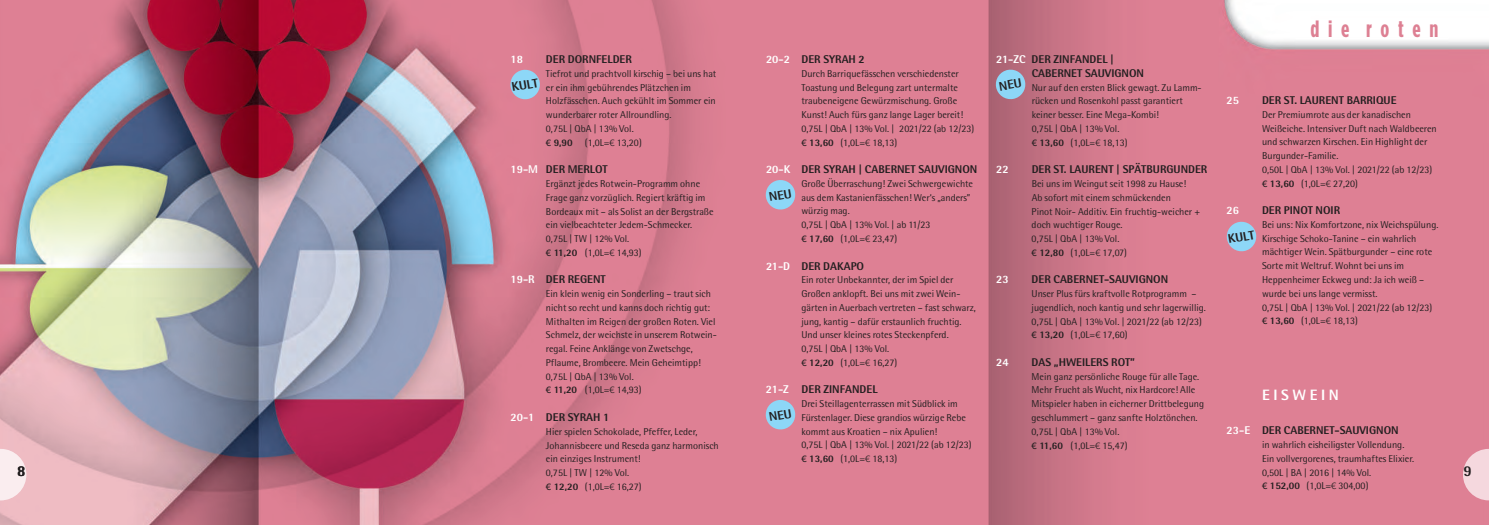
<style>
.page{position:relative;width:1489px;height:525px;background:#fff}
.page>*{position:absolute;margin:0;border:0;box-sizing:border-box;transform-origin:0 0}
.t1{font:700 23.38px "Gotham Condensed";letter-spacing:.375em;color:#dd8093}
.t2{font:800 15px "Rotis Semi Sans";color:#fff}
.t3{font:800 15px "Rotis Semi Sans";color:#231f20}
.t4{font:800 12.62px "Rotis Semi Sans";color:#231f20}
.t5{font:800 11.25px/13.8px "Rotis Semi Sans";color:#231f20}
.t6{font:800 11.25px "Rotis Semi Sans";color:#fff}
.t7{font:10px/13.8px "Rotis Semi Sans";color:#231f20}
.s1{font-family:"Goudy Sans IT Cby BT";font-weight:500}
.s2{font-weight:800}
.s3{font-family:"Goudy Sans IT Cby BT";font-weight:300}
.s4{color:#fff}
</style>
<div class="page">
<img style="left:0;top:0;width:1488px;height:524px">
<svg style="left:0;top:448px;width:26px;height:52px"></svg>
<svg style="left:1462px;top:448px;width:26px;height:52px"></svg>
<svg style="left:509px;top:69px;width:32px;height:31px"></svg>
<svg style="left:1225px;top:220px;width:32px;height:32px"></svg>
<svg style="left:764px;top:398px;width:32px;height:32px"></svg>
<svg style="left:764px;top:179px;width:32px;height:31px"></svg>
<svg style="left:994px;top:68px;width:32px;height:32px"></svg>
<h2 class="t3" style="left:17px;top:465px;width:10px">8</h2>
<p class="t6" style="left:510px;top:55px;width:14px">18</p>
<p class="t5" style="left:546px;top:53px;width:87px">DER DORNFELDER</p>
<p class="t7" style="left:546px;top:67px;width:172px">Tiefrot und prachtvoll kirschig – bei uns hat er ein ihm gebührendes Plätzchen im<br>Holzfässchen. Auch gekühlt im Sommer ein wunderbarer roter Allroundling.<br>0,75L | QbA | 13% Vol.<br><span class="s1">¤</span> <span class="s2">9,90</span> (1,0L=<span class="s3">¤</span> 13,20)</p>
<p class="t5" style="left:510px;top:163px;width:99px"><span class="s4">19-M</span> DER MERLOT</p>
<p class="t7" style="left:546px;top:177px;width:169px">Ergänzt jedes Rotwein-Programm ohne Frage ganz vorzüglich. Regiert kräftig im Bordeaux mit – als Solist an der Bergstraße ein vielbeachteter Jedem-Schmecker.<br>0,75L | TW | 12% Vol.<br><span class="s1">¤</span> <span class="s2">11,20</span> (1,0L=<span class="s3">¤</span> 14,93)</p>
<p class="t5" style="left:510px;top:273px;width:97px"><span class="s4">19-R</span> DER REGENT</p>
<p class="t7" style="left:546px;top:287px;width:172px">Ein klein wenig ein Sonderling – traut sich nicht so recht und kanns doch richtig gut:<br>Mithalten im Reigen der großen Roten. Viel Schmelz, der weichste in unserem Rotwein&shy;regal. Feine Anklänge von Zwetschge, Pflaume, Brombeere. Mein Geheimtipp!<br>0,75L | QbA | 13% Vol.<br><span class="s1">¤</span> <span class="s2">11,20</span> (1,0L=<span class="s3">¤</span> 14,93)</p>
<p class="t5" style="left:510px;top:411px;width:100px"><span class="s4">20-1</span> DER SYRAH 1</p>
<p class="t7" style="left:546px;top:425px;width:174px">Hier spielen Schoko lade, Pfeffer, Leder,<br>Johannisbeere und Rese da ganz harmonisch ein einziges Instrument!<br>0,75L | TW | 12% Vol.<br><span class="s1">¤</span> <span class="s2">12,20</span> (1,0L=<span class="s3">¤</span> 16,27)</p>
<p class="t4" style="left:511px;top:82px;width:28px;rotate:-10deg">KULT</p>
<p class="t5" style="left:766px;top:53px;width:100px"><span class="s4">20-2</span> DER SYRAH 2</p>
<p class="t7" style="left:801px;top:67px;width:174px">Durch Barriquefässchen verschiedenster Toastung und Belegung zart untermalte traubeneigene Gewürzmischung. Große Kunst! Auch fürs ganz lange Lager bereit!<br>0,75L | QbA | 13% Vol. | 2021/22 (ab 12/23) <span class="s1">¤</span> <span class="s2">13,60</span> (1,0L=<span class="s3">¤</span> 18,13)</p>
<p class="t5" style="left:766px;top:163px;width:213px"><span class="s4">20-K</span> DER SYRAH | CABERNET SAUVIGNON</p>
<p class="t7" style="left:801px;top:177px;width:173px">Große Überraschung! Zwei Schwergewichte aus dem Kastanienfässchen! Wer‘s „anders” würzig mag.<br>0,75L | QbA | 13% Vol. | ab 11/23<br><span class="s1">¤</span> <span class="s2">17,60</span> (1,0L=<span class="s3">¤</span> 23,47)</p>
<p class="t5" style="left:766px;top:260px;width:99px"><span class="s4">21-D</span> DER DAKAPO</p>
<p class="t7" style="left:801px;top:273px;width:176px">Ein roter Unbekannter, der im Spiel der Großen anklopft. Bei uns mit zwei Wein&shy;gärten in Auerbach vertreten – fast schwarz, jung, kantig – dafür erstaunlich fruchtig.<br>Und unser kleines rotes Steckenpferd.<br>0,75L | QbA | 13% Vol.<br><span class="s1">¤</span> <span class="s2">12,20</span> (1,0L=<span class="s3">¤</span> 16,27)</p>
<p class="t5" style="left:766px;top:383px;width:113px"><span class="s4">21-Z</span> DER ZINFANDEL</p>
<p class="t7" style="left:801px;top:397px;width:172px">Drei Steillagenterrassen mit Südblick im Fürstenlager. Diese grandios würzige Rebe kommt aus Kroatien – nix Apulien!<br>0,75L | QbA | 13% Vol. | 2021/22 (ab 12/23) <span class="s1">¤</span> <span class="s2">13,60</span> (1,0L=<span class="s3">¤</span> 18,13)</p>
<p class="t5" style="left:1031px;top:53px;width:114px;text-indent:-35px"><span class="s4">21-ZC</span> DER ZINFANDEL |<br>CABERNET SAUVIGNON</p>
<p class="t7" style="left:1031px;top:81px;width:171px">Nur auf den ersten Blick gewagt. Zu Lamm&shy;rücken und Rosenkohl passt garantiert keiner besser. Eine Mega-Kombi!<br>0,75L | QbA | 13% Vol.<br><span class="s1">¤</span> <span class="s2">13,60</span> (1,0L=<span class="s3">¤</span> 18,13)</p>
<p class="t6" style="left:996px;top:165px;width:14px">22</p>
<p class="t5" style="left:1031px;top:163px;width:177px">DER ST. LAURENT | SPÄTBURGUNDER</p>
<p class="t7" style="left:1031px;top:177px;width:170px">Bei uns im Weingut seit 1998 zu Hause!<br>Ab sofort mit einem schmückenden<br>Pinot Noir- Additiv. Ein fruchtig-weicher + doch wuchtiger Rouge.<br>0,75L | QbA | 13% Vol.<br><span class="s1">¤</span> <span class="s2">12,80</span> (1,0L=<span class="s3">¤</span> 17,07)</p>
<p class="t6" style="left:996px;top:275px;width:14px">23</p>
<p class="t5" style="left:1031px;top:273px;width:138px">DER CABERNET-SAUVIGNON</p>
<p class="t7" style="left:1031px;top:287px;width:176px">Unser Plus fürs kraftvolle Rotprogramm – jugendlich, noch kantig und sehr lagerwillig.<br>0,75L | QbA | 13% Vol. | 2021/22 (ab 12/23) <span class="s1">¤</span> <span class="s2">13,20</span> (1,0L=<span class="s3">¤</span> 17,60)</p>
<p class="t6" style="left:996px;top:357px;width:14px">24</p>
<p class="t5" style="left:1031px;top:356px;width:105px">DAS „HWEILERS ROT”</p>
<p class="t7" style="left:1031px;top:370px;width:174px">Mein ganz persönliche Rouge für alle Tage.<br>Mehr Frucht als Wucht, nix Hardcore! Alle Mitspieler haben in eicherner Drittbelegung geschlummert – ganz sanfte Holztönchen.<br>0,75L | QbA | 13% Vol.<br><span class="s1">¤</span> <span class="s2">11,60</span> (1,0L=<span class="s3">¤</span> 15,47)</p>
<h1 class="t1" style="left:1310px;top:18px;width:129px">die roten</h1>
<p class="t6" style="left:1226px;top:96px;width:14px">25</p>
<p class="t5" style="left:1261px;top:94px;width:136px">DER ST. LAURENT BARRIQUE</p>
<p class="t7" style="left:1261px;top:108px;width:176px">Der Premiumrote aus der kanadischen Weißeiche. Intensiver Duft nach Waldbeeren und schwarzen Kirschen. Ein Highlight der Burgunder-Familie.<br>0,50L | QbA | 13% Vol. | 2021/22 (ab 12/23) <span class="s1">¤</span> <span class="s2">13,60</span> (1,0L=<span class="s3">¤</span> 27,20)</p>
<p class="t6" style="left:1226px;top:206px;width:14px">26</p>
<p class="t5" style="left:1261px;top:204px;width:80px">DER PINOT NOIR</p>
<p class="t7" style="left:1261px;top:218px;width:178px">Bei uns: Nix Komfortzone, nix Weichspülung.<br>Kirschige Schoko-Tanine – ein wahrlich mächtiger Wein. Spätburgunder – eine rote Sorte mit Weltruf. Wohnt bei uns im Heppenheimer Eckweg und: Ja ich weiß – wurde bei uns lange vermisst.<br>0,75L | QbA | 13% Vol. | 2021/22 (ab 12/23) <span class="s1">¤</span> <span class="s2">13,60</span> (1,0L=<span class="s3">¤</span> 18,13)</p>
<p class="t4" style="left:1226px;top:234px;width:28px;rotate:-10deg">KULT</p>
<h2 class="t2" style="left:1261px;top:388px;width:78px">E I S W E I N</h2>
<p class="t5" style="left:1226px;top:424px;width:173px"><span class="s4">23-E</span> DER CABERNET-SAUVIGNON</p>
<p class="t7" style="left:1261px;top:438px;width:154px">in wahrlich eisheiligster Vollendung.<br>Ein vollvergorenes, traumhaftes Elixier.<br>0,50L | BA | 2016 | 14% Vol.<br><span class="s1">¤</span> <span class="s2">152,00</span> (1,0L=<span class="s3">¤</span> 304,00)</p>
<h2 class="t3" style="left:1463px;top:464px;width:10px">9</h2>
</div>
